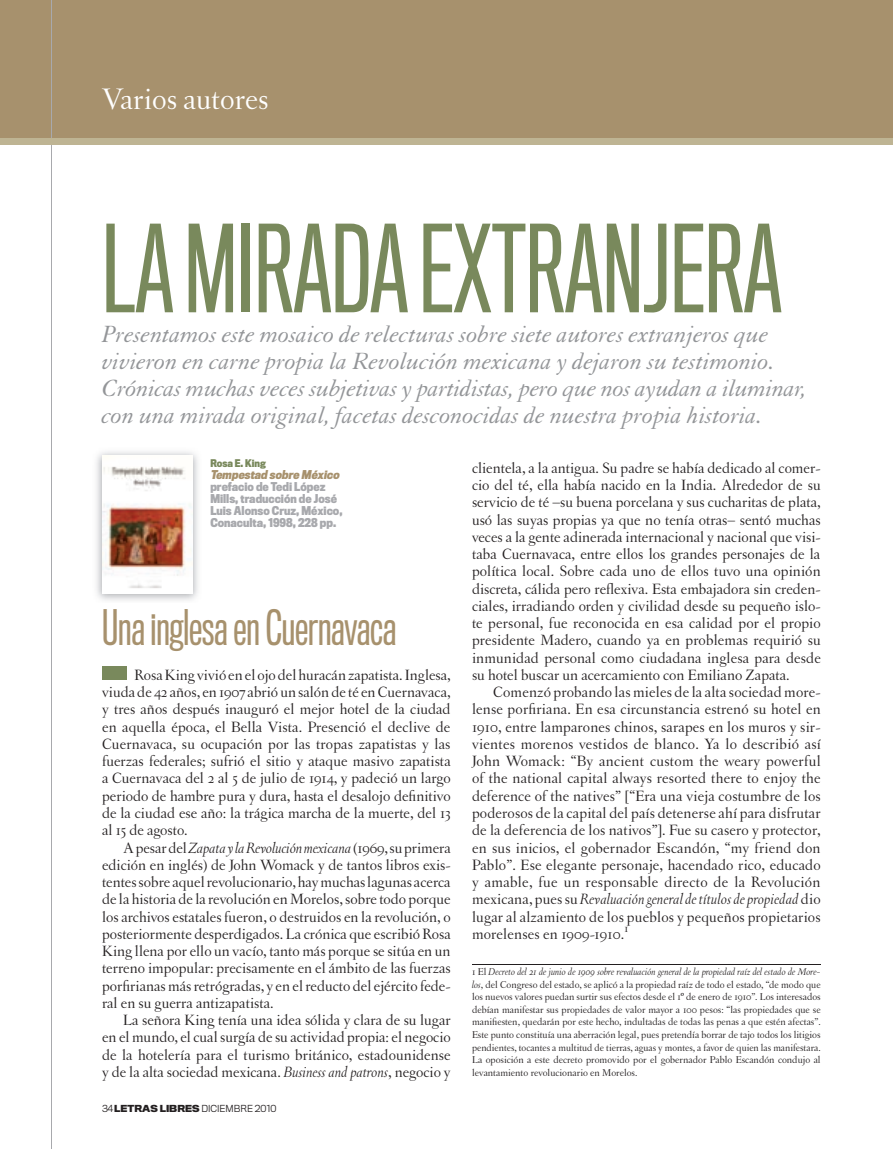
<style>
.page{position:relative;width:893px;height:1149px;background:#fff}
.page>*{position:absolute;margin:0;border:0;box-sizing:border-box;transform-origin:0 0}
.t1{font:111px "Titling Gothic FB Comp";color:#79895c}
.t2{font:45px "Titling Gothic FB Comp";color:#a7916d}
.t3{font:31.5px "Letras Oldstyle";color:#fff}
.t4{font:italic 25.5px/27px "Granjon";color:#939598}
.t5{font:15.75px/17.2px "Letras Oldstyle";color:#231f20;text-align:justify}
.t6{font:700 11.25px/12px "Titling Gothic FB Cond";color:#a8a9ad}
.t7{font:italic 700 11.25px "Titling Gothic FB Cond";color:#a7916d}
.t8{font:10.5px/12.6px "Letras Oldstyle";color:#231f20;text-align:justify}
.t9{font:700 9.75px "Titling Gothic FB Cond";color:#79895c}
.t10{font:300 9px "Titling Gothic FB Normal";color:#231f20}
.s1{font-style:italic}
.s2{font-weight:700}
.s3{font-family:"Times"}
</style>
<div class="page">
<div style="left:0;top:0;width:893px;height:145px;background:#a7916d"></div>
<hr style="left:51px;top:0;width:1px;height:1148px;background:#a8a9ad">
<div style="left:0;top:138px;width:893px;height:7px;background:#beb493"></div>
<div style="left:102px;top:666px;width:24px;height:13px;background:#79895c"></div>
<hr style="left:472px;top:963px;width:349px;height:1px;background:#231f20">
<img style="left:96px;top:451px;width:102px;height:150px">
<img style="left:102px;top:455px;width:91px;height:138px">
<h3 class="t3" style="left:102px;top:81px;width:168px">Varios autores</h3>
<h1 class="t1" style="left:102px;top:206px;width:681px">LA MIRADA EXTRANJERA</h1>
<p class="t4" style="left:102px;top:321px;width:707px">Presentamos este mosaico de relecturas sobre siete autores extranjeros que vivieron en carne propia la Revolución mexicana y dejaron su testimonio.<br>Crónicas muchas veces subjetivas y partidistas, pero que nos ayudan a iluminar, con una mirada original, facetas desconocidas de nuestra propia historia.</p>
<p class="t9" style="left:210px;top:456px;width:57px">Rosa E. King</p>
<p class="t7" style="left:210px;top:467px;width:133px">Tempestad sobre México</p>
<p class="t6" style="left:210px;top:480px;width:134px">prefacio de Tedi López<br>Mills, traducción de José<br>Luis Alonso Cruz, México,<br>Conaculta, 1998, 228 pp.</p>
<h2 class="t2" style="left:102px;top:602px;width:296px">Una inglesa en Cuernavaca</h2>
<p class="t5" style="left:102px;top:666px;width:350px;text-indent:33px">Rosa King vivió en el ojo del huracán zapatista. Inglesa, viuda de 42 años, en 1907 abrió un salón de té en Cuernavaca, y tres años después inauguró el mejor hotel de la ciudad en aquella época, el Bella Vista. Presenció el declive de Cuernavaca, su ocupación por las tropas zapatistas y las fuerzas federales; sufrió el sitio y ataque masivo zapatista a Cuernavaca del 2 al 5 de julio de 1914, y padeció un largo periodo de hambre pura y dura, hasta el desalojo definitivo de la ciudad ese año: la trágica marcha de la muerte, del 13 al 15 de agosto.</p>
<p class="t5" style="left:102px;top:838px;width:350px;text-indent:21px">A pesar del <span class="s1">Zapata y la Revolución mexicana</span> (1969, su primera edición en inglés) de John Womack y de tantos libros exis&shy;tentes sobre aquel revolucionario, hay muchas lagunas acerca de la historia de la revolución en Morelos, sobre todo porque los archivos estatales fueron, o destruidos en la revolución, o posteriormente desperdigados. La crónica que escribió Rosa King llena por ello un vacío, tanto más porque se sitúa en un terreno impopular: precisamente en el ámbito de las fuerzas porfirianas más retrógradas, y en el reducto del ejército fede&shy;ral en su guerra antizapatista.</p>
<p class="t5" style="left:102px;top:1011px;width:350px;text-indent:21px">La señora King tenía una idea sólida y clara de su lugar en el mundo, el cual surgía de su actividad propia: el negocio de la hotelería para el turismo británico, estadounidense y de la alta sociedad mexicana. <span class="s1">Business and patrons</span>, negocio y</p>
<p class="t10" style="left:102px;top:1102px;width:176px">34 <span class="s2">LETRAS LIBRES</span> DICIEMBRE 2010</p>
<p class="t5" style="left:472px;top:459px;width:350px">clientela, a la antigua. Su padre se había dedicado al comer&shy;cio del té, ella había nacido en la India. Alrededor de su servicio de té –su buena porcelana y sus cucharitas de plata, usó las suyas propias ya que no tenía otras– sentó muchas veces a la gente adinerada internacional y nacional que visi&shy;taba Cuernavaca, entre ellos los grandes personajes de la política local. Sobre cada uno de ellos tuvo una opinión discreta, cálida pero reflexiva. Esta embajadora sin creden&shy;ciales, irradiando orden y civilidad desde su pequeño islo&shy;te personal, fue reconocida en esa calidad por el propio presidente Madero, cuando ya en problemas requirió su inmunidad personal como ciudadana inglesa para desde su hotel buscar un acercamiento con Emiliano Zapata.</p>
<p class="t5" style="left:472px;top:683px;width:350px;text-indent:21px">Comenzó probando las mieles de la alta sociedad more&shy;lense porfiriana. En esa circunstancia estrenó su hotel en 1910, entre lamparones chinos, sarapes en los muros y sir&shy;vientes morenos vestidos de blanco. Ya lo describió así John Womack: “By ancient custom the weary powerful of the national capital always resorted there to enjoy the deference of the natives” [“Era una vieja costumbre de los poderosos de la capital del país detenerse ahí para disfrutar de la deferencia de los nativos”]. Fue su casero y protector, en sus inicios, el gobernador Escandón, “my friend don Pablo”. Ese elegante personaje, hacendado rico, educado y amable, fue un responsable directo de la Revolución mexicana, pues su <span class="s1">Revaluación general de títulos de propiedad</span> dio lugar al alzamiento de los pueblos y pequeños propietarios morelenses en 1909-1910.<sup>1</sup></p>
<p class="t8" style="left:472px;top:965px;width:350px">1 El <span class="s1">Decreto del 21 de junio de 1909 sobre revaluación general de la propiedad raíz del estado de More&shy;los</span>, del Congreso del estado, se aplicó a la propiedad raíz de todo el estado, “de modo que los nuevos valores puedan surtir sus efectos desde el 1<span class="s3">º</span> de enero de 1910”. Los interesados debían manifestar sus propiedades de valor mayor a 100 pesos: “las propiedades que se manifiesten, quedarán por este hecho, indultadas de todas las penas a que estén afectas”.<br>Este punto constituía una aberración legal, pues pretendía borrar de tajo todos los litigios pendientes, tocantes a multitud de tierras, aguas y montes, a favor de quien las manifestara.<br>La oposición a este decreto promovido por el gobernador Pablo Escandón condujo al levantamiento revolucionario en Morelos.</p>
</div>
